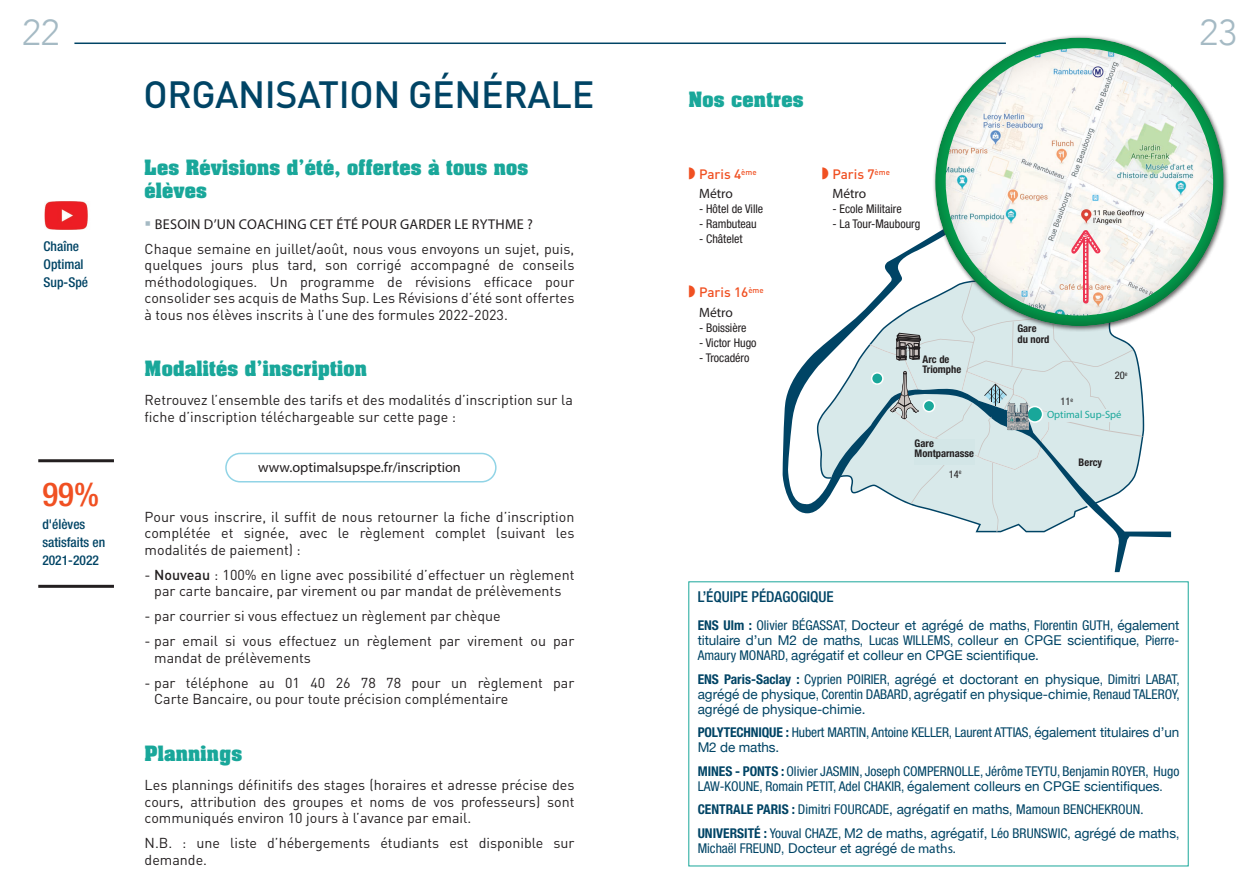
<style>
.page{position:relative;width:1259px;height:893px;background:#fff}
.page>*{position:absolute;margin:0;border:0;box-sizing:border-box;transform-origin:0 0}
.Grand_TITRE{font:500 37.5px "DIN";letter-spacing:-.01em;color:#004465}
.t1{font:300 36px "Avenir";color:#a5bac4}
.t2{font:500 condensed 33px "Helvetica Neue";color:#f05022}
.Titre_1{font:700 18px/22.5px "Aachen";letter-spacing:.01em;color:#19a79a}
.t3{font:500 condensed 15px "Helvetica Neue";color:#004465}
.texte_courant{font:14.25px/16.5px "DIN";color:#231f20}
.Sous-titre___puce{font:14.25px "Myriad Pro";letter-spacing:.02em;color:#231f20}
.texte_courant-2{font:14.25px "Myriad Pro";color:#231f20}
.t4{font:13.5px/15px "Helvetica Neue";color:#004465;text-align:justify}
.t5{font:condensed 13.5px/15px "Helvetica Neue";color:#004465}
.t6{font:500 condensed 13.5px/18px "Helvetica Neue";color:#004465}
.t7{font:500 13.5px "DIN";color:#f05022}
.t8{font:13.5px "Myriad Pro";color:#231f20}
.t9{font:condensed 12px "Helvetica Neue";color:#231f20}
.t10{font:700 condensed 10.5px/10.5px "Helvetica Neue";color:#231f20}
.t11{font:10.5px "Myriad Pro";color:#19a79a}
.t12{font:condensed 10.5px "Helvetica Neue";color:#231f20}
.s1{color:#a5bac4}
.s2{font-weight:500}
.s3{font-weight:700;font-stretch:condensed}
.s4{font-stretch:condensed}
.s5{font-weight:700}
.s6{font-stretch:normal}
.s7{font-family:"Myriad Pro";font-stretch:normal}
.s8{font-family:"Myriad Pro"}
</style>
<div class="page">
<hr style="left:74px;top:43px;width:932px;height:1px;background:#004465">
<hr style="left:38px;top:585px;width:76px;height:3px;background:#231f20">
<hr style="left:38px;top:459px;width:76px;height:3px;background:#231f20">
<div style="left:225px;top:453px;width:271px;height:29px;border:2px solid #91d4e6;border-radius:14px"></div>
<img style="left:44px;top:202px;width:44px;height:28px">
<svg style="left:782px;top:305px;width:389px;height:267px"></svg>
<div style="left:932px;top:34px;width:297px;height:298px;background:#231f20;opacity:.72"></div>
<div style="left:934px;top:37px;width:291px;height:290px;background:#cac2bf;opacity:.75"></div>
<svg style="left:869px;top:230px;width:274px;height:302px"></svg>
<h2 class="t1" style="left:22px;top:11px;width:39px">22</h2>
<h2 class="t1" style="left:1199px;top:11px;width:39px">23</h2>
<p class="Grand_TITRE" style="left:144px;top:70px;width:452px">ORGANISATION GÉNÉRALE</p>
<p class="Titre_1" style="left:688px;top:88px;width:117px">Nos centres</p>
<p class="t6" style="left:44px;top:237px;width:46px">Chaîne<br>Optimal<br>Sup-Spé</p>
<p class="t2" style="left:42px;top:475px;width:58px">99%</p>
<p class="t6" style="left:42px;top:515px;width:64px">d'élèves satisfaits en<br>2021-2022</p>
<p class="Titre_1" style="left:145px;top:156px;width:385px">Les Révisions d’été, offertes à tous nos élèves</p>
<p class="Sous-titre___puce" style="left:145px;top:215px;width:390px"><span class="s1">▪</span> BESOIN D’UN COACHING CET ÉTÉ POUR GARDER LE RYTHME ?</p>
<p class="texte_courant" style="left:145px;top:240px;width:431px;text-align:justify">Chaque semaine en juillet/août, nous vous envoyons un sujet, puis, quelques jours plus tard, son corrigé accompagné de conseils méthodologiques. Un programme de révisions efficace pour consolider ses acquis de Maths Sup. Les Révisions d’été sont offertes à tous nos élèves inscrits à l’une des formules 2022-2023.</p>
<p class="Titre_1" style="left:145px;top:357px;width:224px">Modalités d’inscription</p>
<p class="texte_courant" style="left:145px;top:392px;width:430px">Retrouvez l’ensemble des tarifs et des modalités d’inscription sur la fiche d’inscription téléchargeable sur cette page :</p>
<p class="texte_courant-2" style="left:258px;top:458px;width:204px">www.optimalsupspe.fr/inscription</p>
<p class="texte_courant" style="left:145px;top:508px;width:431px;text-align:justify">Pour vous inscrire, il suffit de nous retourner la fiche d’inscription complétée et signée, avec le règlement complet (suivant les modalités de paiement) :</p>
<p class="texte_courant" style="left:145px;top:566px;width:431px;text-align:center">- <span class="s2">Nouveau</span> : 100% en ligne avec possibilité d’effectuer un règlement par carte bancaire, par virement ou par mandat de prélèvements</p>
<p class="texte_courant" style="left:145px;top:608px;width:358px">- par courrier si vous effectuez un règlement par chèque</p>
<p class="texte_courant" style="left:154px;top:633px;width:422px;text-indent:-10px">- par email si vous effectuez un règlement par virement ou par mandat de prélèvements</p>
<p class="texte_courant" style="left:154px;top:674px;width:422px;text-indent:-10px">- par téléphone au 01 40 26 78 78 pour un règlement par<br>Carte Bancaire, ou pour toute précision complémentaire</p>
<p class="Titre_1" style="left:145px;top:742px;width:99px">Plannings</p>
<p class="texte_courant" style="left:145px;top:776px;width:431px;text-align:justify">Les plannings définitifs des stages (horaires et adresse précise des cours, attribution des groupes et noms de vos professeurs) sont communiqués environ 10 jours à l’avance par email.</p>
<p class="texte_courant" style="left:145px;top:834px;width:431px">N.B. : une liste d’hébergements étudiants est disponible sur demande.</p>
<p class="t7" style="left:688px;top:166px;width:70px">◗ Paris 4<sup>ème</sup></p>
<p class="t8" style="left:699px;top:186px;width:35px">Métro</p>
<p class="t9" style="left:699px;top:202px;width:66px">- Hôtel de Ville</p>
<p class="t9" style="left:699px;top:217px;width:59px">- Rambuteau</p>
<p class="t9" style="left:699px;top:232px;width:45px">- Châtelet</p>
<p class="t7" style="left:688px;top:284px;width:77px">◗ Paris 16<sup>ème</sup></p>
<p class="t8" style="left:699px;top:304px;width:35px">Métro</p>
<p class="t9" style="left:699px;top:320px;width:49px">- Boissière</p>
<p class="t9" style="left:699px;top:335px;width:59px">- Victor Hugo</p>
<p class="t9" style="left:699px;top:350px;width:52px">- Trocadéro</p>
<p class="t7" style="left:822px;top:166px;width:70px">◗ Paris 7<sup>ème</sup></p>
<p class="t8" style="left:832px;top:186px;width:35px">Métro</p>
<p class="t9" style="left:832px;top:202px;width:71px">- Ecole Militaire</p>
<p class="t9" style="left:832px;top:217px;width:89px">- La Tour-Maubourg</p>
<p class="t10" style="left:922px;top:354px;width:40px">Arc de<br>Triomphe</p>
<p class="t10" style="left:914px;top:438px;width:21px">Gare</p>
<p class="t10" style="left:914px;top:448px;width:61px">Montparnasse</p>
<p class="t12" style="left:948px;top:468px;width:14px">14<sup>e</sup></p>
<p class="t10" style="left:1017px;top:323px;width:21px">Gare</p>
<p class="t10" style="left:1017px;top:334px;width:34px">du nord</p>
<p class="t12" style="left:1060px;top:396px;width:14px">11<sup>e</sup></p>
<p class="t12" style="left:1114px;top:369px;width:14px">20<sup>e</sup></p>
<p class="t11" style="left:1047px;top:408px;width:76px">Optimal Sup-Spé</p>
<p class="t10" style="left:1078px;top:457px;width:25px">Bercy</p>
<p class="t3" style="left:697px;top:588px;width:138px">L’ÉQUIPE PÉDAGOGIQUE</p>
<p class="t4" style="left:697px;top:619px;width:483px"><span class="s3">ENS Ulm :</span> <span class="s4">Olivier BÉGASSAT,</span> Docteur et agrégé de maths<span class="s4">, Florentin GUTH,</span> également titulaire d’un M2 de maths<span class="s4">, Lucas WILLEMS,</span> colleur en CPGE scientifique<span class="s4">, Pierre-Amaury MONARD,</span> agrégatif et colleur en CPGE scientifique.</p>
<p class="t4" style="left:697px;top:672px;width:483px"><span class="s3">ENS Paris-Saclay :</span> <span class="s4">Cyprien POIRIER,</span> agrégé et doctorant en physique<span class="s4">, Dimitri LABAT, </span>agrégé de physique<span class="s4">, Corentin DABARD,</span> agrégatif en physique-chimie<span class="s4">, Renaud TALEROY, </span>agrégé de physique-chimie.</p>
<p class="t5" style="left:697px;top:725px;width:483px"><span class="s5">POLYTECHNIQUE :</span> Hubert MARTIN, Antoine KELLER, Laurent ATTIAS, <span class="s6">également titulaires d’un<br>M2 de maths.</span></p>
<p class="t5" style="left:697px;top:763px;width:483px"><span class="s5">MINES - PONTS :</span> Olivier JASMIN, Joseph COMPERNOLLE, Jérôme TEYTU, Benjamin ROYER, Hugo<br>LAW-KOUNE, Romain PETIT, Adel CHAKIR, <span class="s6">également colleurs en CPGE scientifiques</span>.</p>
<p class="t5" style="left:697px;top:802px;width:447px"><span class="s5">CENTRALE PARIS :</span> Dimitri FOURCADE<span class="s6">, agrégatif en maths</span>, Mamoun BENCHEKROUN<span class="s7">.</span></p>
<p class="t4" style="left:697px;top:826px;width:483px"><span class="s3">UNIVERSITÉ :</span> <span class="s4">Youval CHAZE,</span> M2 de maths, agrégatif, <span class="s4">Léo BRUNSWIC,</span> agrégé de maths<span class="s4">,<br>Michaël FREUND,</span> Docteur et agrégé <span class="s8">de maths.</span></p>
</div>
